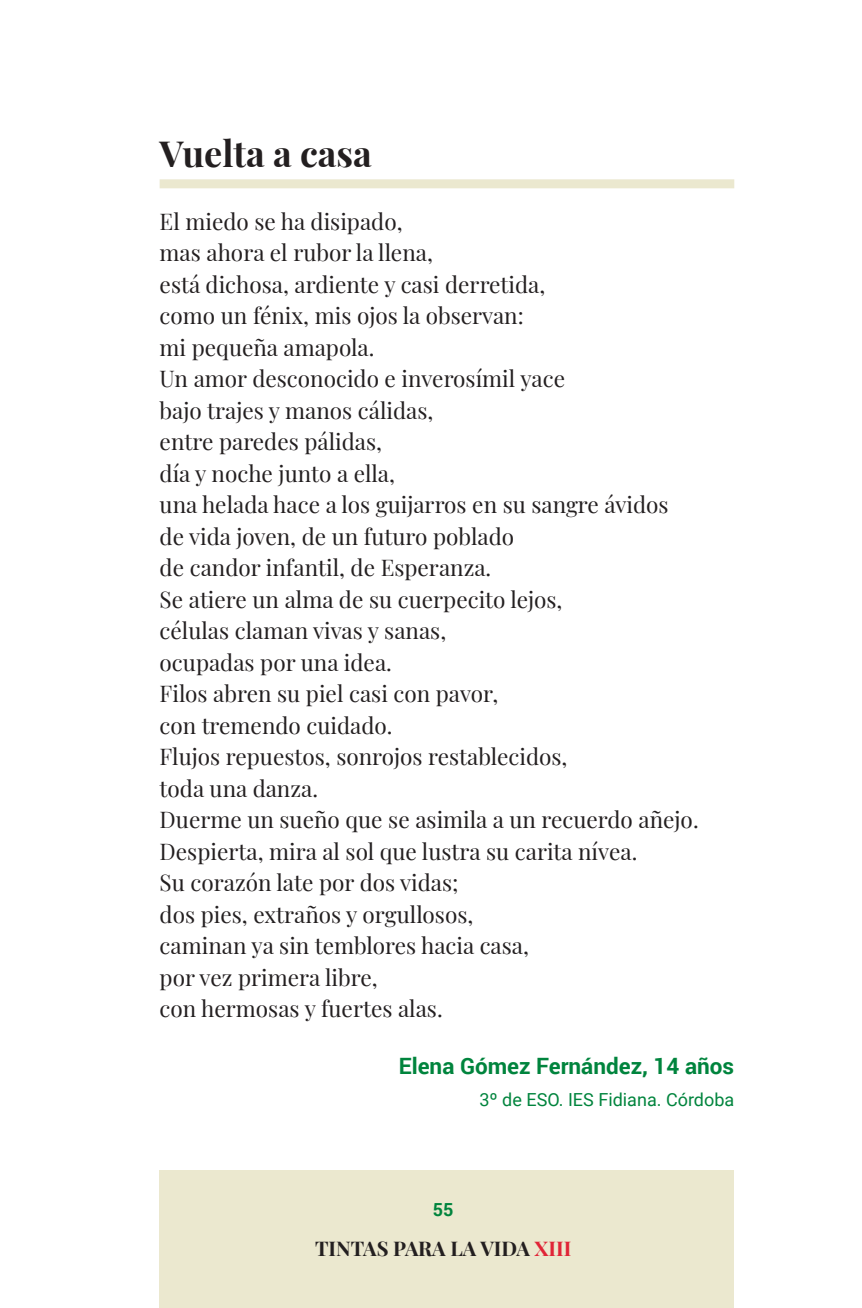
<style>
.page{position:relative;width:862px;height:1308px;background:#fff}
.page>*{position:absolute;margin:0;border:0;box-sizing:border-box;transform-origin:0 0}
.t1{font:700 36px "Playfair Display";color:#231f20}
.t2{font:22.5px/31.5px "Playfair Display";color:#231f20}
.t3{font:700 22.5px "Roboto";color:#00843d}
.t4{font:700 20.25px "Playfair Display";color:#231f20}
.t5{font:18px "Roboto";color:#00843d}
.t6{font:700 18px "Roboto";color:#00843d}
.s1{color:#e02437}
</style>
<div class="page">
<div style="left:159px;top:1170px;width:574px;height:137px;background:#ebe8cf"></div>
<div style="left:159px;top:179px;width:574px;height:9px;background:#ebe8cf"></div>
<h1 class="t1" style="left:159px;top:128px;width:214px">Vuelta a casa</h1>
<p class="t2" style="left:159px;top:204px;width:540px">El miedo se ha disipado,<br>mas ahora el rubor la llena,<br>está dichosa, ardiente y casi derretida,<br>como un fénix, mis ojos la observan:<br>mi pequeña amapola.<br>Un amor desconocido e inverosímil yace<br>bajo trajes y manos cálidas,<br>entre paredes pálidas,<br>día y noche junto a ella,<br>una helada hace a los guijarros en su sangre ávidos de vida joven, de un futuro poblado<br>de candor infantil, de Esperanza.<br>Se atiere un alma de su cuerpecito lejos,<br>células claman vivas y sanas,<br>ocupadas por una idea.<br>Filos abren su piel casi con pavor,<br>con tremendo cuidado.<br>Flujos repuestos, sonrojos restablecidos,<br>toda una danza.<br>Duerme un sueño que se asimila a un recuerdo añejo.<br>Despierta, mira al sol que lustra su carita nívea.<br>Su corazón late por dos vidas;<br>dos pies, extraños y orgullosos,<br>caminan ya sin temblores hacia casa,<br>por vez primera libre,<br>con hermosas y fuertes alas.</p>
<p class="t3" style="left:398px;top:1050px;width:337px">Elena Gómez Fernández, 14 años</p>
<p class="t5" style="left:479px;top:1088px;width:256px">3º de ESO. IES Fidiana. Córdoba</p>
<p class="t6" style="left:432px;top:1197px;width:22px">55</p>
<p class="t4" style="left:315px;top:1233px;width:258px">TINTAS PARA LA VIDA <span class="s1">XIII</span></p>
</div>
